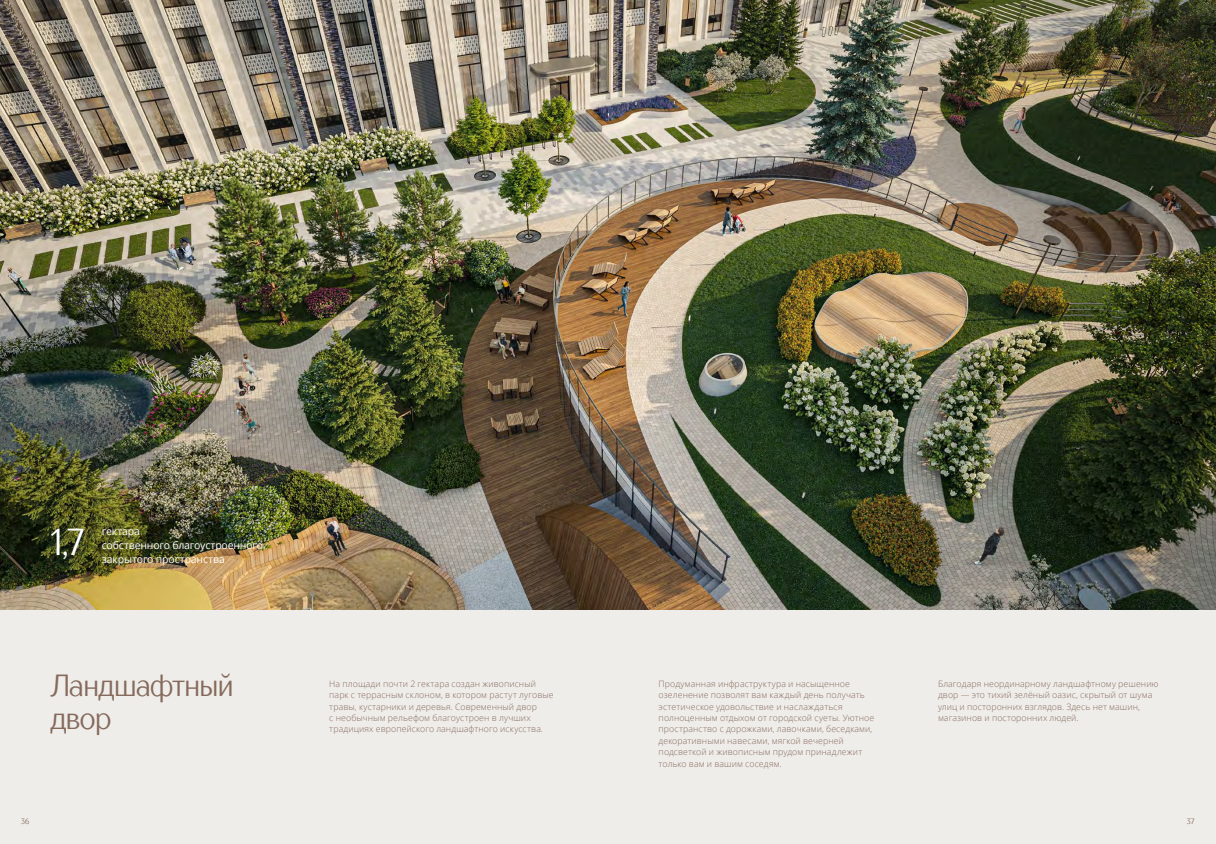
<style>
.page{position:relative;width:1216px;height:844px;background:#fff}
.page>*{position:absolute;margin:0;border:0;box-sizing:border-box;transform-origin:0 0}
.t1{font:37.62px "TT Drugs Condensed";color:#fff}
.t2{font:30.62px/32.6px "TT Drugs Condensed";letter-spacing:-.02em;color:#856a5c}
.t3{font:10.5px/14px "Open Sans";letter-spacing:-.02em;color:#fff}
.t4{font:300 8.75px/11.4px "Open Sans";letter-spacing:.01em;color:#856a5c}
.t5{font:7.88px "TT Drugs Condensed";color:#856a5c}
</style>
<div class="page">
<div style="left:0;top:0;width:608px;height:843px;background:#efedea"></div>
<div style="left:608px;top:0;width:607px;height:843px;background:#efedea"></div>
<img style="left:0;top:0;width:1215px;height:609px">
<h1 class="t1" style="left:51px;top:516px;width:35px">1,7</h1>
<p class="t3" style="left:102px;top:523px;width:163px">гектара<br>собственного благоустроенного закрытого пространства</p>
<h2 class="t2" style="left:51px;top:668px;width:184px">Ландшафтный двор</h2>
<p class="t4" style="left:329px;top:677px;width:226px">На площади почти 2 гектара создан живописный парк с террасным склоном, в котором растут луговые травы, кустарники и деревья. Современный двор<br>с необычным рельефом благоустроен в лучших традициях европейского ландшафтного искусства.</p>
<p class="t4" style="left:658px;top:677px;width:217px">Продуманная инфраструктура и насыщенное озеленение позволят вам каждый день получать эстетическое удовольствие и наслаждаться полноценным отдыхом от городской суеты. Уютное пространство с дорожками, лавочками, беседками, декоративными навесами, мягкой вечерней подсветкой и живописным прудом принадлежит только вам и вашим соседям.</p>
<p class="t4" style="left:938px;top:677px;width:222px">Благодаря неординарному ландшафтному решению двор — это тихий зелёный оазис, скрытый от шума улиц и посторонних взглядов. Здесь нет машин, магазинов и посторонних людей.</p>
<p class="t5" style="left:21px;top:815px;width:10px">36</p>
<p class="t5" style="left:1186px;top:815px;width:9px">37</p>
</div>
